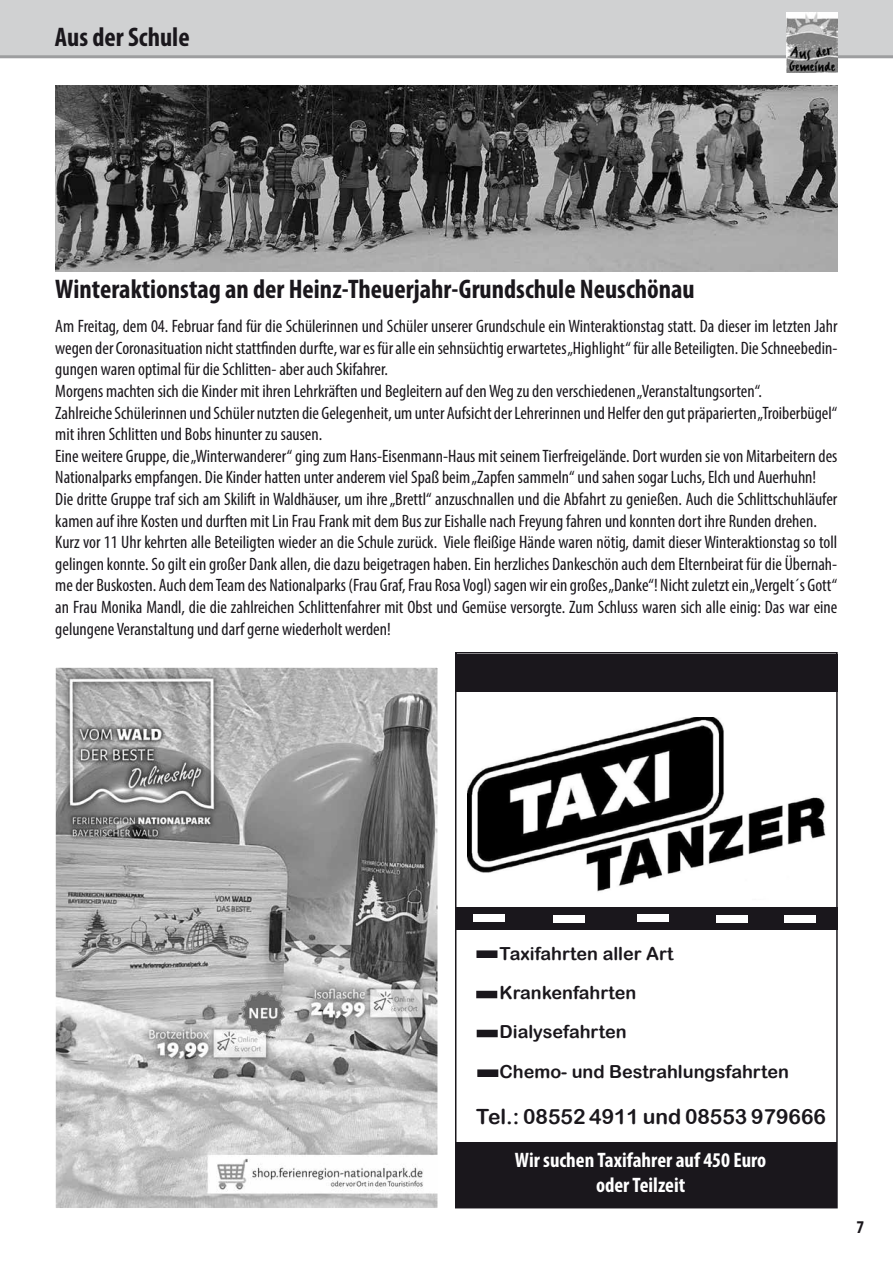
<style>
.page{position:relative;width:893px;height:1263px;background:#fff}
.page>*{position:absolute;margin:0;border:0;box-sizing:border-box;transform-origin:0 0}
.t1{font:700 condensed 27px "Myriad Pro";color:#1a171c}
.t2{font:700 condensed 21px/25.2px "Myriad Pro";color:#fff;text-align:center}
.t3{font:21px "Arial Rounded MT Bold";color:#1a171c}
.t4{font:condensed 18px/21.6px "Myriad Pro";color:#1a171c}
.t5{font:18px "Arial Rounded MT Bold";color:#1a171c}
.t6{font:700 condensed 18px "Myriad Pro";color:#1a171c}
</style>
<div class="page">
<div style="left:0;top:0;width:893px;height:55px;background:#d0d1d2"></div>
<hr style="left:0;top:55px;width:893px;height:3px;background:#9d9ea0">
<img style="left:787px;top:12px;width:51px;height:60px">
<img style="left:468px;top:717px;width:358px;height:175px">
<div style="left:456px;top:1142px;width:381px;height:65px;background:#1a171c"></div>
<div style="left:456px;top:654px;width:381px;height:37px;background:#1a171c"></div>
<div style="left:456px;top:907px;width:381px;height:23px;background:#1a171c"></div>
<div style="left:473px;top:914px;width:32px;height:8px;background:#fff"></div>
<div style="left:554px;top:915px;width:31px;height:8px;background:#fff"></div>
<div style="left:637px;top:914px;width:32px;height:8px;background:#fff"></div>
<div style="left:716px;top:915px;width:32px;height:8px;background:#fff"></div>
<div style="left:477px;top:951px;width:20px;height:6px;background:#1a171c"></div>
<div style="left:476px;top:950px;width:21px;height:8px;border:2px solid #1a171c"></div>
<div style="left:477px;top:991px;width:19px;height:6px;background:#1a171c"></div>
<div style="left:476px;top:991px;width:21px;height:7px;border:2px solid #1a171c"></div>
<div style="left:477px;top:1030px;width:20px;height:6px;background:#1a171c"></div>
<div style="left:477px;top:1030px;width:21px;height:7px;border:2px solid #1a171c"></div>
<div style="left:478px;top:1070px;width:20px;height:6px;background:#1a171c"></div>
<div style="left:477px;top:1069px;width:21px;height:8px;border:2px solid #1a171c"></div>
<div style="left:785px;top:915px;width:31px;height:8px;background:#fff"></div>
<div style="left:455px;top:652px;width:383px;height:556px;border:2px solid #1a171c"></div>
<img style="left:55px;top:85px;width:783px;height:186px">
<img style="left:57px;top:669px;width:379px;height:538px">
<h1 class="t1" style="left:55px;top:20px;width:136px">Aus der Schule</h1>
<h1 class="t1" style="left:55px;top:272px;width:641px">Winteraktionstag an der Heinz-Theuerjahr-Grundschule Neuschönau</h1>
<p class="t4" style="left:55px;top:315px;width:784px">Am Freitag, dem 04. Februar fand für die Schülerinnen und Schüler unserer Grundschule ein Winteraktionstag statt. Da dieser im letzten Jahr wegen der Coronasituation nicht stattfinden durfte, war es für alle ein sehnsüchtig erwartetes „Highlight“ für alle Beteiligten. Die Schneebedin&shy;gungen waren optimal für die Schlitten- aber auch Skifahrer.<br>Morgens machten sich die Kinder mit ihren Lehrkräften und Begleitern auf den Weg zu den verschiedenen „Veranstaltungsorten“.<br>Zahlreiche Schülerinnen und Schüler nutzten die Gelegenheit, um unter Aufsicht der Lehrerinnen und Helfer den gut präparierten „Troiberbügel“ mit ihren Schlitten und Bobs hinunter zu sausen.<br>Eine weitere Gruppe, die „Winterwanderer“ ging zum Hans-Eisenmann-Haus mit seinem Tierfreigelände. Dort wurden sie von Mitarbeitern des Nationalparks empfangen. Die Kinder hatten unter anderem viel Spaß beim „Zapfen sammeln“ und sahen sogar Luchs, Elch und Auerhuhn!<br>Die dritte Gruppe traf sich am Skilift in Waldhäuser, um ihre „Brettl“ anzuschnallen und die Abfahrt zu genießen. Auch die Schlittschuhläufer kamen auf ihre Kosten und durften mit Lin Frau Frank mit dem Bus zur Eishalle nach Freyung fahren und konnten dort ihre Runden drehen.<br>Kurz vor 11 Uhr kehrten alle Beteiligten wieder an die Schule zurück. Viele fleißige Hände waren nötig, damit dieser Winteraktionstag so toll gelingen konnte. So gilt ein großer Dank allen, die dazu beigetragen haben. Ein herzliches Dankeschön auch dem Elternbeirat für die Übernah&shy;me der Buskosten. Auch dem Team des Nationalparks (Frau Graf, Frau Rosa Vogl) sagen wir ein großes „Danke“! Nicht zuletzt ein „Vergelt´s Gott“ an Frau Monika Mandl, die die zahlreichen Schlittenfahrer mit Obst und Gemüse versorgte. Zum Schluss waren sich alle einig: Das war eine gelungene Veranstaltung und darf gerne wiederholt werden!</p>
<p class="t5" style="left:489px;top:943px;width:186px">- Taxifahrten aller Art</p>
<p class="t5" style="left:489px;top:982px;width:149px">- Krankenfahrten</p>
<p class="t5" style="left:489px;top:1021px;width:139px">- Dialysefahrten</p>
<p class="t5" style="left:489px;top:1060px;width:301px">- Chemo- und Bestrahlungsfahrten</p>
<p class="t3" style="left:476px;top:1104px;width:351px">Tel.: 08552 4911 und 08553 979666</p>
<p class="t2" style="left:515px;top:1147px;width:253px">Wir suchen Taxifahrer auf 450 Euro oder Teilzeit</p>
<p class="t6" style="left:857px;top:1216px;width:9px">7</p>
</div>
